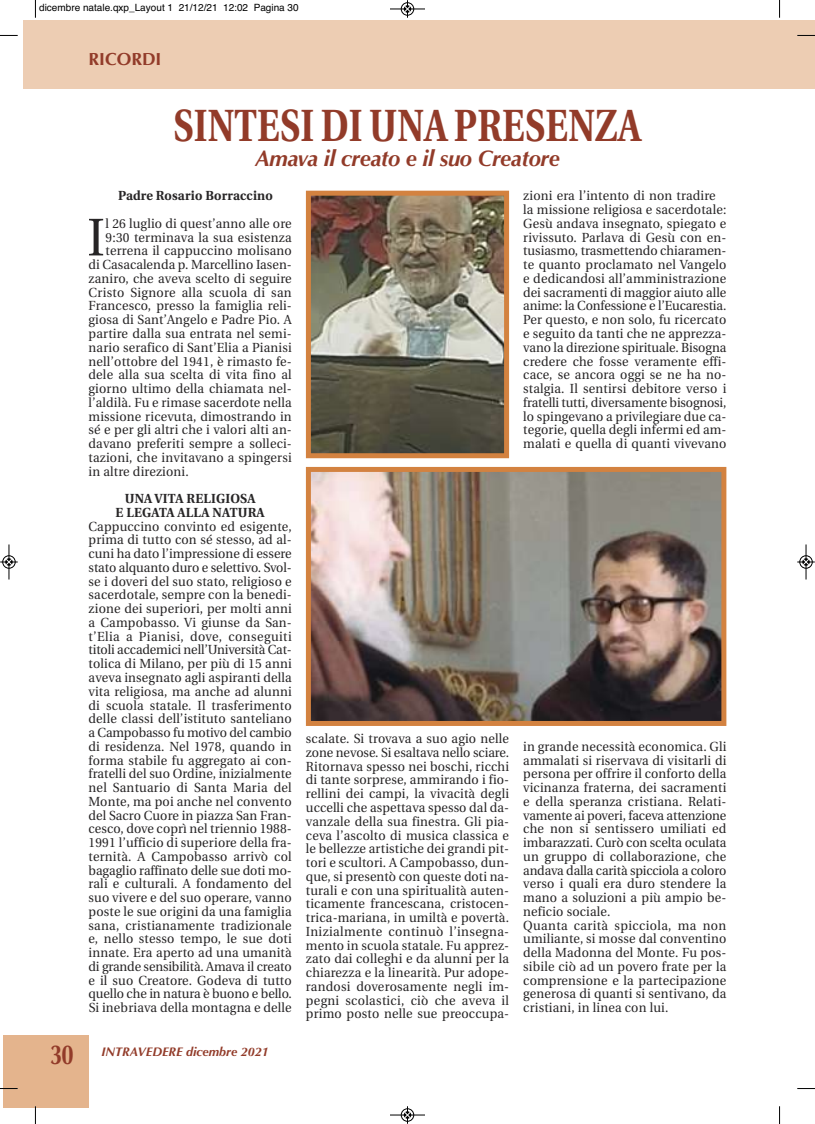
<style>
.page{position:relative;width:815px;height:1124px;background:#fff}
.page>*{position:absolute;margin:0;border:0;box-sizing:border-box;transform-origin:0 0}
.t1{font:52.88px "Utopia";color:#272526;scale:.96 1}
.t2{font:700 45px "Utopia";letter-spacing:.005em;color:#923b29;scale:.8 1}
.t3{font:italic 700 22.5px "Optima";letter-spacing:-.015em;color:#923b29}
.t4{font:700 17.5px "Optima";color:#923b29}
.t5{font:13.12px/13.8px "Utopia";letter-spacing:.015em;color:#272526;text-align:justify;scale:.96 1}
.t6{font:700 13.12px/13.8px "Utopia";letter-spacing:.015em;color:#272526;text-align:center;scale:.96 1}
.t7{font:italic 700 12.5px "Optima";color:#923b29}
.t8{font:10px "Helvetica";color:#000}
.s1{font-style:normal;font-size:27.5px}
</style>
<div class="page">
<div style="left:23px;top:20px;width:792px;height:69px;background:#edcdb3"></div>
<div style="left:3px;top:1035px;width:86px;height:72px;background:#e4b48d"></div>
<img style="left:312px;top:197px;width:191px;height:255px">
<div style="left:306px;top:191px;width:203px;height:267px;border:5px solid #d38240"></div>
<img style="left:312px;top:473px;width:408px;height:246px">
<div style="left:306px;top:467px;width:420px;height:258px;border:5px solid #d38240"></div>
<svg style="left:35px;top:0;width:1px;height:18px"></svg>
<svg style="left:0;top:35px;width:18px;height:1px"></svg>
<svg style="left:779px;top:0;width:1px;height:18px"></svg>
<svg style="left:797px;top:35px;width:18px;height:1px"></svg>
<svg style="left:35px;top:1106px;width:1px;height:17px"></svg>
<svg style="left:0;top:1088px;width:18px;height:1px"></svg>
<svg style="left:779px;top:1106px;width:1px;height:17px"></svg>
<svg style="left:797px;top:1088px;width:18px;height:1px"></svg>
<div style="left:401px;top:2px;width:13px;height:14px;border:1px solid #fff;border-radius:50%"></div>
<hr style="left:390px;top:9px;width:35px;height:1px;background:#000">
<div style="left:401px;top:3px;width:13px;height:12px;border:1px solid #000;border-radius:50%"></div>
<svg style="left:404px;top:0;width:7px;height:18px"></svg>
<hr style="left:390px;top:1114px;width:35px;height:1px;background:#000">
<div style="left:401px;top:1108px;width:13px;height:13px;border:1px solid #000;border-radius:50%"></div>
<svg style="left:404px;top:1106px;width:7px;height:17px"></svg>
<div style="left:2px;top:555px;width:14px;height:13px;border:1px solid #fff;border-radius:50%"></div>
<hr style="left:9px;top:544px;width:1px;height:35px;background:#000">
<div style="left:3px;top:555px;width:12px;height:13px;border:1px solid #000;border-radius:50%"></div>
<svg style="left:0;top:558px;width:18px;height:7px"></svg>
<div style="left:799px;top:555px;width:14px;height:13px;border:1px solid #fff;border-radius:50%"></div>
<hr style="left:806px;top:544px;width:1px;height:35px;background:#000">
<div style="left:800px;top:555px;width:12px;height:13px;border:1px solid #000;border-radius:50%"></div>
<svg style="left:797px;top:558px;width:18px;height:7px"></svg>
<p class="t8" style="left:39px;top:4px;width:261px">dicembre natale.qxp_Layout 1 21/12/21 12:02 Pagina 30</p>
<h3 class="t4" style="left:89px;top:52px;width:74px">RICORDI</h3>
<h2 class="t2" style="left:173px;top:107px;width:586px">SINTESI DI UNA PRESENZA</h2>
<h3 class="t3" style="left:255px;top:149px;width:306px">Amava il creato e il suo Creatore</h3>
<p class="t6" style="left:118px;top:190px;width:163px">Padre Rosario Borraccino</p>
<h1 class="t1" style="left:87px;top:216px;width:20px">I</h1>
<p class="t5" style="left:106px;top:218px;width:195px">l 26 luglio di quest’anno alle ore</p>
<p class="t5" style="left:106px;top:231px;width:195px">9:30 terminava la sua esistenza</p>
<p class="t5" style="left:106px;top:245px;width:195px">terrena il cappuccino molisano</p>
<p class="t5" style="left:89px;top:259px;width:213px">di Casacalenda p. Marcellino Iasen-</p>
<p class="t5" style="left:89px;top:273px;width:213px">zaniro, che aveva scelto di seguire</p>
<p class="t5" style="left:89px;top:286px;width:213px">Cristo Signore alla scuola di san</p>
<p class="t5" style="left:89px;top:300px;width:213px">Francesco, presso la famiglia reli-</p>
<p class="t5" style="left:89px;top:314px;width:213px">giosa di Sant’Angelo e Padre Pio. A</p>
<p class="t5" style="left:89px;top:328px;width:213px">partire dalla sua entrata nel semi-</p>
<p class="t5" style="left:89px;top:341px;width:213px">nario serafico di Sant’Elia a Pianisi</p>
<p class="t5" style="left:89px;top:355px;width:213px">nell’ottobre del 1941, è rimasto fe-</p>
<p class="t5" style="left:89px;top:369px;width:213px">dele alla sua scelta di vita fino al</p>
<p class="t5" style="left:89px;top:383px;width:213px">giorno ultimo della chiamata nel-</p>
<p class="t5" style="left:89px;top:396px;width:213px">l’aldilà. Fu e rimase sacerdote nella</p>
<p class="t5" style="left:89px;top:410px;width:213px">missione ricevuta, dimostrando in</p>
<p class="t5" style="left:89px;top:424px;width:213px">sé e per gli altri che i valori alti an-</p>
<p class="t5" style="left:89px;top:438px;width:213px">davano preferiti sempre a solleci-</p>
<p class="t5" style="left:89px;top:451px;width:213px">tazioni, che invitavano a spingersi</p>
<p class="t5" style="left:89px;top:465px;width:106px">in altre direzioni.</p>
<p class="t6" style="left:116px;top:493px;width:157px">UNA VITA RELIGIOSA<br>E LEGATA ALLA NATURA</p>
<p class="t5" style="left:89px;top:520px;width:213px">Cappuccino convinto ed esigente, prima di tutto con sé stesso, ad al&shy;cuni ha dato l’impressione di essere stato alquanto duro e selettivo. Svol&shy;se i doveri del suo stato, religioso e sacerdotale, sempre con la benedi&shy;zione dei superiori, per molti anni a Campobasso. Vi giunse da San&shy;t’Elia a Pianisi, dove, conseguiti titoli accademici nell’Università Cat&shy;tolica di Milano, per più di 15 anni aveva insegnato agli aspiranti della vita religiosa, ma anche ad alunni di scuola statale. Il trasferimento delle classi dell’istituto santeliano a Campobasso fu motivo del cambio di residenza. Nel 1978, quando in forma stabile fu aggregato ai con&shy;fratelli del suo Ordine, inizialmente nel Santuario di Santa Maria del Monte, ma poi anche nel convento del Sacro Cuore in piazza San Fran&shy;cesco, dove coprì nel triennio 1988- 1991 l’ufficio di superiore della fra&shy;ternità. A Campobasso arrivò col bagaglio raffinato delle sue doti mo&shy;rali e culturali. A fondamento del suo vivere e del suo operare, vanno poste le sue origini da una famiglia sana, cristianamente tradizionale e, nello stesso tempo, le sue doti innate. Era aperto ad una umanità di grande sensibilità. Amava il creato e il suo Creatore. Godeva di tutto quello che in natura è buono e bello.<br>Si inebriava della montagna e delle</p>
<p class="t7" style="left:50px;top:1046px;width:220px"><span class="s1">30</span> INTRAVEDERE dicembre 2021</p>
<p class="t5" style="left:306px;top:733px;width:213px">scalate. Si trovava a suo agio nelle zone nevose. Si esaltava nello sciare.<br>Ritornava spesso nei boschi, ricchi di tante sorprese, ammirando i fio&shy;rellini dei campi, la vivacità degli uccelli che aspettava spesso dal da&shy;vanzale della sua finestra. Gli pia&shy;ceva l’ascolto di musica classica e le bellezze artistiche dei grandi pit&shy;tori e scultori. A Campobasso, dun&shy;que, si presentò con queste doti na&shy;turali e con una spiritualità auten&shy;ticamente francescana, cristocen&shy;trica-mariana, in umiltà e povertà.<br>Inizialmente continuò l’insegna&shy;mento in scuola statale. Fu apprez&shy;zato dai colleghi e da alunni per la chiarezza e la linearità. Pur adope&shy;randosi doverosamente negli im&shy;pegni scolastici, ciò che aveva il primo posto nelle sue preoccupa-</p>
<p class="t5" style="left:523px;top:190px;width:213px;text-align:left">zioni era l’intento di non tradire la missione religiosa e sacerdotale:<br>Gesù andava insegnato, spiegato e rivissuto. Parlava di Gesù con en&shy;tusiasmo, trasmettendo chiaramen&shy;te quanto proclamato nel Vangelo e dedicandosi all’amministrazione dei sacramenti di maggior aiuto alle anime: la Confessione e l’Eucarestia.<br>Per questo, e non solo, fu ricercato e seguito da tanti che ne apprezza&shy;vano la direzione spirituale. Bisogna credere che fosse veramente effi&shy;cace, se ancora oggi se ne ha no&shy;stalgia. Il sentirsi debitore verso i fratelli tutti, diversamente bisognosi, lo spingevano a privilegiare due ca&shy;tegorie, quella degli infermi ed am&shy;malati e quella di quanti vivevano</p>
<p class="t5" style="left:523px;top:740px;width:213px;text-align:left">in grande necessità economica. Gli ammalati si riservava di visitarli di persona per offrire il conforto della vicinanza fraterna, dei sacramenti e della speranza cristiana. Relati&shy;vamente ai poveri, faceva attenzione che non si sentissero umiliati ed imbarazzati. Curò con scelta oculata un gruppo di collaborazione, che andava dalla carità spicciola a coloro verso i quali era duro stendere la mano a soluzioni a più ampio be&shy;neficio sociale.<br>Quanta carità spicciola, ma non umiliante, si mosse dal conventino della Madonna del Monte. Fu pos&shy;sibile ciò ad un povero frate per la comprensione e la partecipazione generosa di quanti si sentivano, da cristiani, in linea con lui.</p>
</div>
